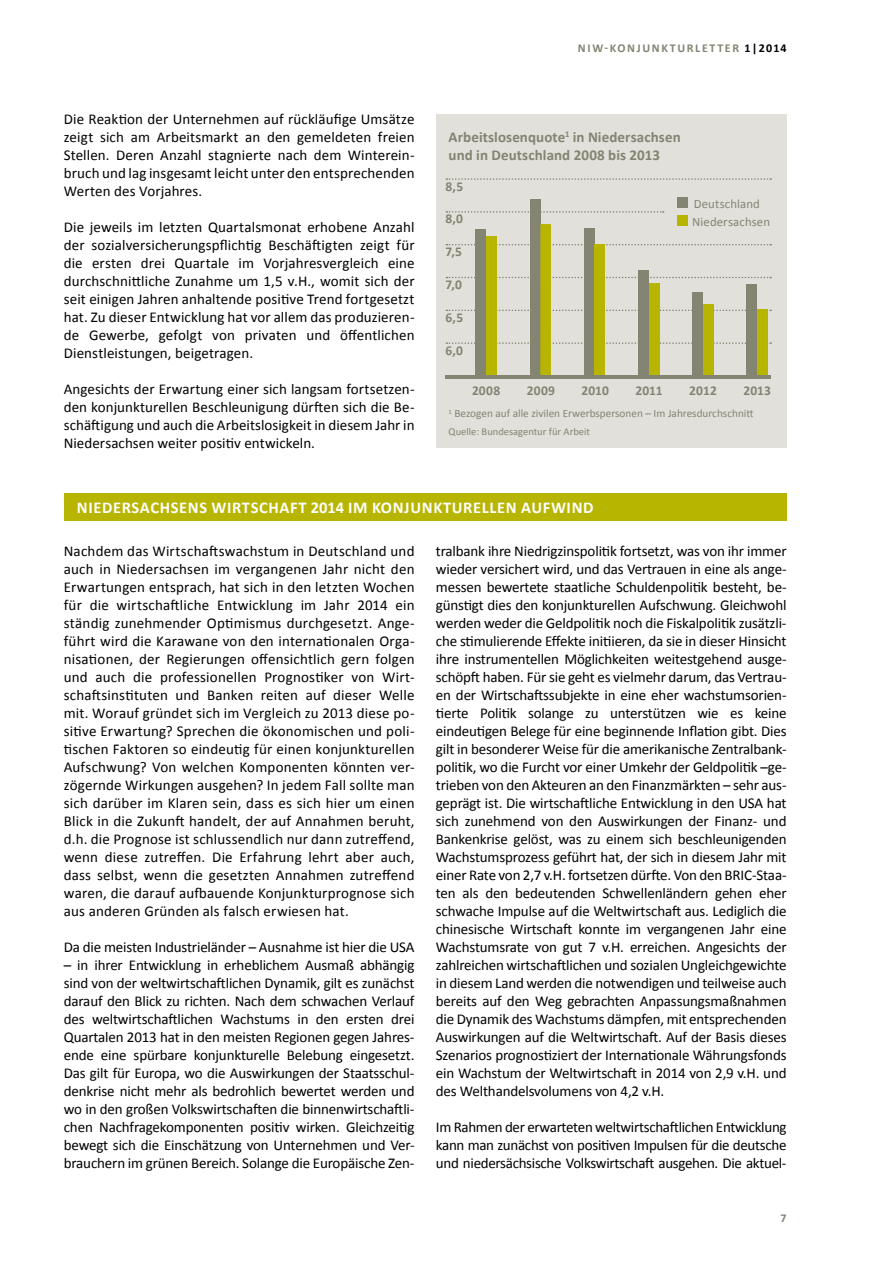
<style>
.page{position:relative;width:893px;height:1263px;background:#fff}
.page>*{position:absolute;margin:0;border:0;box-sizing:border-box;transform-origin:0 0}
.t1{font:700 16.5px "Calibri";letter-spacing:.04em;color:#fff}
.t2{font:700 16.5px "Calibri";letter-spacing:.02em;color:#fff}
.t3{font:15px/18px "Calibri";letter-spacing:-.01em;color:#000;text-align:justify}
.t4{font:700 15px/18px "Calibri";letter-spacing:.005em;color:#848473}
.t5{font:700 13.5px "Calibri";letter-spacing:.01em;color:#848473}
.t6{font:12.75px/18px "Calibri";letter-spacing:.01em;color:#848473}
.t7{font:700 12px "Calibri";letter-spacing:.14em;color:#848473}
.t8{font:11.25px "Calibri";color:#848473}
.t9{font:10.5px "Calibri";color:#848473}
.s1{color:#000}
</style>
<div class="page">
<div style="left:436px;top:114px;width:351px;height:334px;background:#e1e0da"></div>
<svg style="left:446px;top:244px;width:325px;height:1px"></svg>
<svg style="left:446px;top:211px;width:218px;height:2px"></svg>
<svg style="left:446px;top:178px;width:325px;height:2px"></svg>
<svg style="left:446px;top:310px;width:325px;height:1px"></svg>
<svg style="left:446px;top:342px;width:325px;height:2px"></svg>
<svg style="left:446px;top:277px;width:325px;height:1px"></svg>
<div style="left:475px;top:229px;width:11px;height:148px;background:#848473"></div>
<div style="left:486px;top:236px;width:11px;height:141px;background:#b8b500"></div>
<div style="left:530px;top:200px;width:10px;height:177px;background:#848473"></div>
<div style="left:540px;top:224px;width:11px;height:153px;background:#b8b500"></div>
<div style="left:584px;top:228px;width:11px;height:149px;background:#848473"></div>
<div style="left:595px;top:245px;width:10px;height:132px;background:#b8b500"></div>
<div style="left:638px;top:270px;width:11px;height:107px;background:#848473"></div>
<div style="left:649px;top:283px;width:10px;height:94px;background:#b8b500"></div>
<div style="left:692px;top:292px;width:11px;height:85px;background:#848473"></div>
<div style="left:703px;top:305px;width:11px;height:72px;background:#b8b500"></div>
<div style="left:746px;top:285px;width:11px;height:92px;background:#848473"></div>
<div style="left:757px;top:309px;width:11px;height:68px;background:#b8b500"></div>
<div style="left:677px;top:197px;width:11px;height:11px;background:#848473"></div>
<div style="left:677px;top:215px;width:11px;height:11px;background:#b8b500"></div>
<div style="left:64px;top:493px;width:723px;height:27px;background:#b8b500"></div>
<hr style="left:446px;top:375px;width:325px;height:4px;background:#848473">
<p class="t3" style="left:64px;top:110px;width:352px">Die Reaktion der Unternehmen auf rückläufige Umsätze zeigt sich am Arbeitsmarkt an den gemeldeten freien Stellen. Deren Anzahl stagnierte nach dem Winterein&shy;bruch und lag insgesamt leicht unter den entsprechenden Werten des Vorjahres.</p>
<p class="t3" style="left:64px;top:218px;width:352px">Die jeweils im letzten Quartalsmonat erhobene Anzahl der sozialversicherungspflichtig Beschäftigten zeigt für die ersten drei Quartale im Vorjahresvergleich eine durchschnittliche Zunahme um 1,5 v.H., womit sich der seit einigen Jahren anhaltende positive Trend fortgesetzt hat. Zu dieser Entwicklung hat vor allem das produzieren&shy;de Gewerbe, gefolgt von privaten und öffentlichen Dienstleistungen, beigetragen.</p>
<p class="t3" style="left:64px;top:380px;width:352px">Angesichts der Erwartung einer sich langsam fortsetzen&shy;den konjunkturellen Beschleunigung dürften sich die Be&shy;schäftigung und auch die Arbeitslosigkeit in diesem Jahr in Niedersachsen weiter positiv entwickeln.</p>
<p class="t7" style="left:578px;top:40px;width:210px">NIW-KONJUNKTURLETTER <span class="s1">1|2014</span></p>
<p class="t4" style="left:449px;top:128px;width:234px">ARBEITSLOSENQUOTE<sup>1</sup> IN NIEDERSACHSEN<br>UND IN DEUTSCHLAND 2008 BIS 2013</p>
<p class="t5" style="left:446px;top:177px;width:19px">8,5</p>
<p class="t5" style="left:446px;top:210px;width:19px">8,0</p>
<p class="t5" style="left:446px;top:243px;width:18px">7,5</p>
<p class="t5" style="left:446px;top:276px;width:18px">7,0</p>
<p class="t5" style="left:446px;top:309px;width:19px">6,5</p>
<p class="t5" style="left:446px;top:342px;width:19px">6,0</p>
<p class="t6" style="left:692px;top:194px;width:79px">Deutschland<br>Niedersachsen</p>
<p class="t5" style="left:527px;top:382px;width:30px">2009</p>
<p class="t5" style="left:581px;top:382px;width:29px">2010</p>
<p class="t5" style="left:635px;top:382px;width:29px">2011</p>
<p class="t5" style="left:472px;top:382px;width:30px">2008</p>
<p class="t5" style="left:689px;top:382px;width:29px">2012</p>
<p class="t5" style="left:743px;top:382px;width:29px">2013</p>
<p class="t8" style="left:449px;top:406px;width:306px"><sup>1</sup> Bezogen auf alle zivilen Erwerbspersonen – Im Jahresdurchschnitt</p>
<p class="t9" style="left:449px;top:425px;width:143px">Quelle: Bundesagentur für Arbeit</p>
<p class="t1" style="left:77px;top:497px;width:22px">NIEDERSACHSENS</p>
<p class="t1" style="left:212px;top:497px;width:26px">WIRTSCHA</p>
<p class="t2" style="left:290px;top:497px;width:131px">FT 2014 IM KONJUNKTURELLEN</p>
<p class="t1" style="left:521px;top:497px;width:42px">AUFWIND</p>
<p class="t3" style="left:64px;top:542px;width:352px">Nachdem das Wirtschaftswachstum in Deutschland und auch in Niedersachsen im vergangenen Jahr nicht den Erwartungen entsprach, hat sich in den letzten Wochen für die wirtschaftliche Entwicklung im Jahr 2014 ein ständig zunehmender Optimismus durchgesetzt. Ange&shy;führt wird die Karawane von den internationalen Orga&shy;nisationen, der Regierungen offensichtlich gern folgen und auch die professionellen Prognostiker von Wirt&shy;schaftsinstituten und Banken reiten auf dieser Welle mit. Worauf gründet sich im Vergleich zu 2013 diese po&shy;sitive Erwartung? Sprechen die ökonomischen und poli&shy;tischen Faktoren so eindeutig für einen konjunkturellen Aufschwung? Von welchen Komponenten könnten ver&shy;zögernde Wirkungen ausgehen? In jedem Fall sollte man sich darüber im Klaren sein, dass es sich hier um einen Blick in die Zukunft handelt, der auf Annahmen beruht, d.h. die Prognose ist schlussendlich nur dann zutreffend, wenn diese zutreffen. Die Erfahrung lehrt aber auch, dass selbst, wenn die gesetzten Annahmen zutreffend waren, die darauf aufbauende Konjunkturprognose sich aus anderen Gründen als falsch erwiesen hat.</p>
<p class="t3" style="left:64px;top:938px;width:352px">Da die meisten Industrieländer – Ausnahme ist hier die USA</p>
<p class="t3" style="left:64px;top:956px;width:352px">– in ihrer Entwicklung in erheblichem Ausmaß abhängig sind von der weltwirtschaftlichen Dynamik, gilt es zunächst darauf den Blick zu richten. Nach dem schwachen Verlauf des weltwirtschaftlichen Wachstums in den ersten drei Quartalen 2013 hat in den meisten Regionen gegen Jahres&shy;ende eine spürbare konjunkturelle Belebung eingesetzt.<br>Das gilt für Europa, wo die Auswirkungen der Staatsschul&shy;denkrise nicht mehr als bedrohlich bewertet werden und wo in den großen Volkswirtschaften die binnenwirtschaftli&shy;chen Nachfragekomponenten positiv wirken. Gleichzeitig bewegt sich die Einschätzung von Unternehmen und Ver&shy;brauchern im grünen Bereich. Solange die Europäische Zen-</p>
<p class="t3" style="left:436px;top:542px;width:352px">tralbank ihre Niedrigzinspolitik fortsetzt, was von ihr immer wieder versichert wird, und das Vertrauen in eine als ange&shy;messen bewertete staatliche Schuldenpolitik besteht, be&shy;günstigt dies den konjunkturellen Aufschwung. Gleichwohl werden weder die Geldpolitik noch die Fiskalpolitik zusätzli&shy;che stimulierende Effekte initiieren, da sie in dieser Hinsicht ihre instrumentellen Möglichkeiten weitestgehend ausge&shy;schöpft haben. Für sie geht es vielmehr darum, das Vertrau&shy;en der Wirtschaftssubjekte in eine eher wachstumsorien&shy;tierte Politik solange zu unterstützen wie es keine eindeutigen Belege für eine beginnende Inflation gibt. Dies gilt in besonderer Weise für die amerikanische Zentralbank&shy;politik, wo die Furcht vor einer Umkehr der Geldpolitik –ge&shy;trieben von den Akteuren an den Finanzmärkten – sehr aus&shy;geprägt ist. Die wirtschaftliche Entwicklung in den USA hat sich zunehmend von den Auswirkungen der Finanz- und Bankenkrise gelöst, was zu einem sich beschleunigenden Wachstumsprozess geführt hat, der sich in diesem Jahr mit einer Rate von 2,7 v.H. fortsetzen dürfte. Von den BRIC-Staa&shy;ten als den bedeutenden Schwellenländern gehen eher schwache Impulse auf die Weltwirtschaft aus. Lediglich die chinesische Wirtschaft konnte im vergangenen Jahr eine Wachstumsrate von gut 7 v.H. erreichen. Angesichts der zahlreichen wirtschaftlichen und sozialen Ungleichgewichte in diesem Land werden die notwendigen und teilweise auch bereits auf den Weg gebrachten Anpassungsmaßnahmen die Dynamik des Wachstums dämpfen, mit entsprechenden Auswirkungen auf die Weltwirtschaft. Auf der Basis dieses Szenarios prognostiziert der Internationale Währungsfonds ein Wachstum der Weltwirtschaft in 2014 von 2,9 v.H. und des Welthandelsvolumens von 4,2 v.H.</p>
<p class="t3" style="left:436px;top:1118px;width:352px">Im Rahmen der erwarteten weltwirtschaftlichen Entwicklung kann man zunächst von positiven Impulsen für die deutsche und niedersächsische Volkswirtschaft ausgehen. Die aktuel-</p>
<p class="t7" style="left:781px;top:1211px;width:8px">7</p>
</div>
